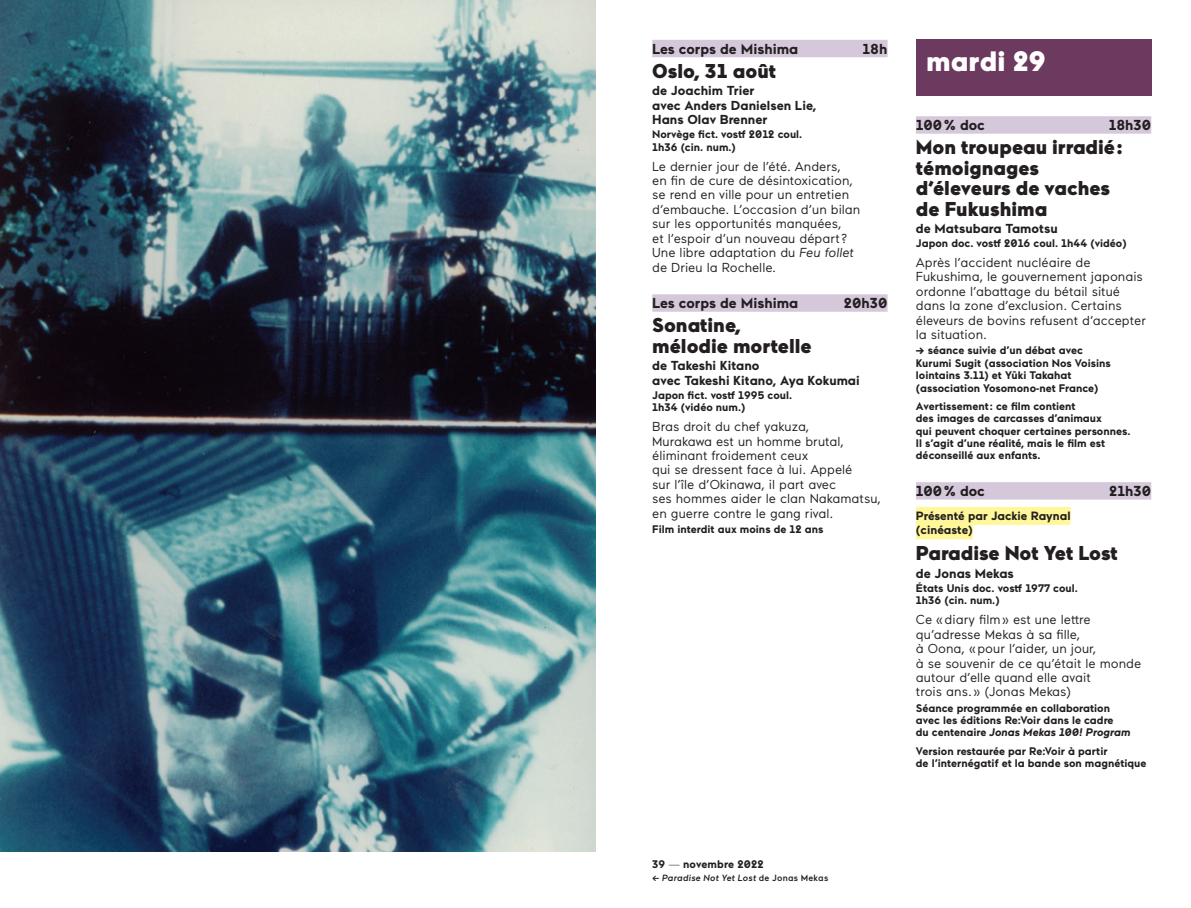
<style>
.page{position:relative;width:1191px;height:908px;background:#fff}
.page>*{position:absolute;margin:0;border:0;box-sizing:border-box;transform-origin:0 0}
.t1{font:900 28px "Maax";color:#fff}
.t2{font:900 20px/20.4px "Maax";color:#231f20}
.t3{font:700 14.4px "Maax";color:#231f20}
.t4{font:13px/14.4px "Maax";color:#231f20}
.t5{font:700 13px/14.4px "Maax";color:#231f20}
.t6{font:700 12px/14.4px "Maax";color:#231f20}
.t7{font:700 11px/12.4px "Maax";color:#231f20}
.t8{font:italic 500 9px "Maax";letter-spacing:.02em;color:#231f20}
.s1{font-style:italic}
.s2{font-weight:300}
.s3{font-style:normal}
</style>
<div class="page">
<img style="left:0;top:0;width:595px;height:850px">
<div style="left:652px;top:40px;width:235px;height:17px;background:#d5c8db"></div>
<div style="left:652px;top:294px;width:235px;height:17px;background:#d5c8db"></div>
<div style="left:916px;top:40px;width:235px;height:56px;background:#6c395f"></div>
<div style="left:916px;top:116px;width:235px;height:18px;background:#d5c8db"></div>
<div style="left:916px;top:482px;width:235px;height:17px;background:#d5c8db"></div>
<div style="left:916px;top:506px;width:154px;height:18px;background:#fff79a"></div>
<div style="left:916px;top:521px;width:57px;height:18px;background:#fff79a"></div>
<p class="t3" style="left:652px;top:39px;width:148px">Les corps de Mishima</p>
<p class="t3" style="left:862px;top:39px;width:26px">18h</p>
<h2 class="t2" style="left:652px;top:60px;width:125px">Oslo, 31 août</h2>
<p class="t5" style="left:652px;top:83px;width:166px">de Joachim Trier<br>avec Anders Danielsen Lie,<br>Hans Olav Brenner</p>
<p class="t7" style="left:652px;top:127px;width:152px">Norvège fict. vostf 2012 coul.<br>1h36 (cin. num.)</p>
<p class="t4" style="left:652px;top:158px;width:210px">Le dernier jour de l’été. Anders,<br>en fin de cure de désintoxication, se rend en ville pour un entretien d’embauche. L’occasion d’un bilan sur les opportunités manquées,<br>et l’espoir d’un nouveau départ ?<br>Une libre adaptation du <span class="s1">Feu follet </span>de Drieu la Rochelle.</p>
<p class="t3" style="left:652px;top:293px;width:148px">Les corps de Mishima</p>
<p class="t3" style="left:844px;top:293px;width:45px">20h30</p>
<h2 class="t2" style="left:652px;top:314px;width:161px">Sonatine, mélodie mortelle</h2>
<p class="t5" style="left:652px;top:357px;width:209px">de Takeshi Kitano<br>avec Takeshi Kitano, Aya Kokumai</p>
<p class="t7" style="left:652px;top:388px;width:141px">Japon fict. vostf 1995 coul.<br>1h34 (vidéo num.)</p>
<p class="t4" style="left:652px;top:418px;width:230px">Bras droit du chef yakuza,<br>Murakawa est un homme brutal, éliminant froidement ceux<br>qui se dressent face à lui. Appelé<br>sur l’île d’Okinawa, il part avec<br>ses hommes aider le clan Nakamatsu, en guerre contre le gang rival.</p>
<p class="t7" style="left:652px;top:522px;width:173px">Film interdit aux moins de 12 ans</p>
<h1 class="t1" style="left:926px;top:42px;width:121px">mardi 29</h1>
<p class="t3" style="left:916px;top:115px;width:71px">100% doc</p>
<p class="t3" style="left:1108px;top:115px;width:44px">18h30</p>
<h2 class="t2" style="left:916px;top:136px;width:208px">Mon troupeau irradié: témoignages d’éleveurs de vaches de Fukushima</h2>
<p class="t5" style="left:916px;top:220px;width:143px">de Matsubara Tamotsu</p>
<p class="t7" style="left:916px;top:236px;width:212px">Japon doc. vostf 2016 coul. 1h44 (vidéo)</p>
<p class="t4" style="left:916px;top:254px;width:232px">Après l’accident nucléaire de<br>Fukushima, le gouvernement japonais ordonne l’abattage du bétail situé dans la zone d’exclusion. Certains éleveurs de bovins refusent d’accepter la situation.</p>
<p class="t7" style="left:916px;top:344px;width:196px">→ séance suivie d’un débat avec Kurumi Sugit (association Nos Voisins lointains 3.11) et Yūki Takahat (association Yosomono-net France)</p>
<p class="t7" style="left:916px;top:399px;width:216px">Avertissement : ce film contient<br>des images de carcasses d’animaux<br>qui peuvent choquer certaines personnes.<br>Il s’agit d’une réalité, mais le film est déconseillé aux enfants.</p>
<p class="t3" style="left:916px;top:481px;width:71px">100% doc</p>
<p class="t3" style="left:1109px;top:481px;width:43px">21h30</p>
<p class="t6" style="left:916px;top:508px;width:156px">Présenté par Jackie Raynal (cinéaste)</p>
<h2 class="t2" style="left:916px;top:542px;width:203px">Paradise Not Yet Lost</h2>
<p class="t5" style="left:916px;top:565px;width:99px">de Jonas Mekas</p>
<p class="t7" style="left:916px;top:581px;width:163px">États Unis doc. vostf 1977 coul.<br>1h36 (cin. num.)</p>
<p class="t4" style="left:916px;top:611px;width:227px">Ce « diary film » est une lettre qu’adresse Mekas à sa fille,<br>à Oona, « pour l’aider, un jour,<br>à se souvenir de ce qu’était le monde autour d’elle quand elle avait<br>trois ans. » (Jonas Mekas)</p>
<p class="t7" style="left:916px;top:700px;width:216px">Séance programmée en collaboration avec les éditions Re:Voir dans le cadre<br>du centenaire <span class="s1">Jonas Mekas 100! Program</span></p>
<p class="t7" style="left:916px;top:743px;width:232px">Version restaurée par Re:Voir à partir<br>de l’internégatif et la bande son magnétique</p>
<p class="t7" style="left:652px;top:857px;width:113px">39 <span class="s2">—</span> novembre 2022</p>
<p class="t8" style="left:652px;top:871px;width:177px"><span class="s3">←</span> Paradise Not Yet Lost <span class="s3">de Jonas Mekas</span></p>
</div>
